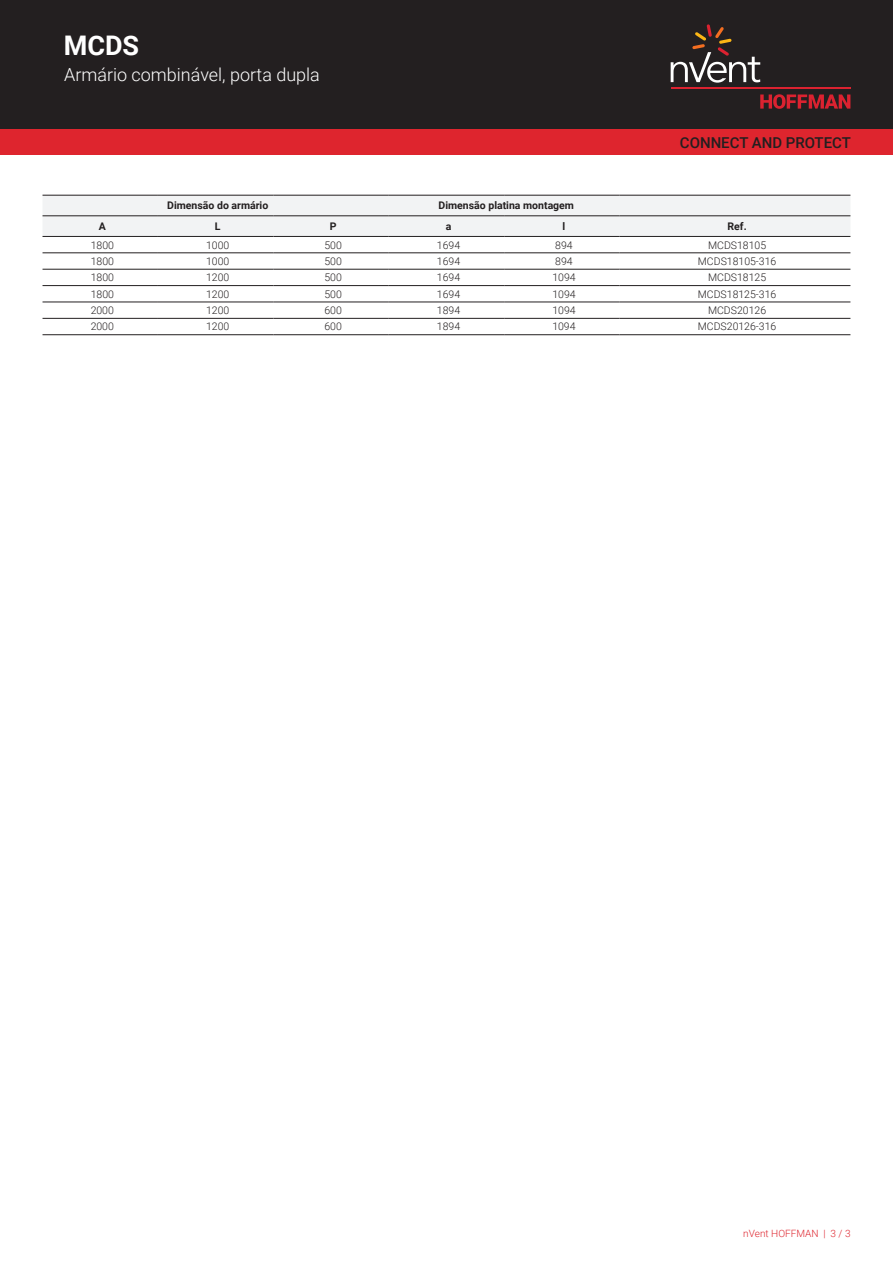
<style>
.page{position:relative;width:893px;height:1263px;background:#fff}
.page>*{position:absolute;margin:0;border:0;box-sizing:border-box;transform-origin:0 0}
.t1{font:700 27px "Roboto";color:#fff}
.t2{font:300 18px "Roboto";color:#fff}
.t3{font:500 15px "Roboto";color:#231f20}
.t4{font:300 10.5px "Roboto";color:#231f20}
.t5{font:700 10.5px "Roboto";color:#231f20}
.t6{font:300 10.05px "Roboto";color:#de252e}
</style>
<div class="page">
<div style="left:0;top:0;width:893px;height:129px;background:#231f20"></div>
<svg style="left:760px;top:94px;width:90px;height:15px"></svg>
<hr style="left:671px;top:88px;width:179px;height:1px;background:#db2230">
<svg style="left:671px;top:24px;width:89px;height:59px"></svg>
<div style="left:0;top:129px;width:893px;height:26px;background:#de252e"></div>
<div style="left:43px;top:196px;width:807px;height:40px;background:#f2f3f4"></div>
<hr style="left:43px;top:195px;width:115px;height:1px;background:#231f20">
<hr style="left:158px;top:195px;width:115px;height:1px;background:#231f20">
<hr style="left:273px;top:195px;width:116px;height:1px;background:#231f20">
<hr style="left:389px;top:195px;width:115px;height:1px;background:#231f20">
<hr style="left:504px;top:195px;width:116px;height:1px;background:#231f20">
<hr style="left:620px;top:195px;width:230px;height:1px;background:#231f20">
<hr style="left:43px;top:253px;width:115px;height:1px;background:#231f20">
<hr style="left:158px;top:253px;width:115px;height:1px;background:#231f20">
<hr style="left:273px;top:253px;width:116px;height:1px;background:#231f20">
<hr style="left:389px;top:253px;width:115px;height:1px;background:#231f20">
<hr style="left:504px;top:253px;width:116px;height:1px;background:#231f20">
<hr style="left:620px;top:253px;width:230px;height:1px;background:#231f20">
<hr style="left:43px;top:269px;width:115px;height:1px;background:#231f20">
<hr style="left:158px;top:269px;width:115px;height:1px;background:#231f20">
<hr style="left:273px;top:269px;width:116px;height:1px;background:#231f20">
<hr style="left:389px;top:269px;width:115px;height:1px;background:#231f20">
<hr style="left:504px;top:269px;width:116px;height:1px;background:#231f20">
<hr style="left:620px;top:269px;width:230px;height:1px;background:#231f20">
<hr style="left:43px;top:285px;width:115px;height:1px;background:#231f20">
<hr style="left:158px;top:285px;width:115px;height:1px;background:#231f20">
<hr style="left:273px;top:285px;width:116px;height:1px;background:#231f20">
<hr style="left:389px;top:285px;width:115px;height:1px;background:#231f20">
<hr style="left:504px;top:285px;width:116px;height:1px;background:#231f20">
<hr style="left:620px;top:285px;width:230px;height:1px;background:#231f20">
<hr style="left:43px;top:302px;width:115px;height:1px;background:#231f20">
<hr style="left:158px;top:302px;width:115px;height:1px;background:#231f20">
<hr style="left:273px;top:302px;width:116px;height:1px;background:#231f20">
<hr style="left:389px;top:302px;width:115px;height:1px;background:#231f20">
<hr style="left:504px;top:302px;width:116px;height:1px;background:#231f20">
<hr style="left:620px;top:302px;width:230px;height:1px;background:#231f20">
<hr style="left:43px;top:318px;width:115px;height:1px;background:#231f20">
<hr style="left:158px;top:318px;width:115px;height:1px;background:#231f20">
<hr style="left:273px;top:318px;width:116px;height:1px;background:#231f20">
<hr style="left:389px;top:318px;width:115px;height:1px;background:#231f20">
<hr style="left:504px;top:318px;width:116px;height:1px;background:#231f20">
<hr style="left:620px;top:318px;width:230px;height:1px;background:#231f20">
<hr style="left:43px;top:334px;width:115px;height:1px;background:#231f20">
<hr style="left:158px;top:334px;width:115px;height:1px;background:#231f20">
<hr style="left:273px;top:334px;width:116px;height:1px;background:#231f20">
<hr style="left:389px;top:334px;width:115px;height:1px;background:#231f20">
<hr style="left:504px;top:334px;width:116px;height:1px;background:#231f20">
<hr style="left:620px;top:334px;width:230px;height:1px;background:#231f20">
<hr style="left:43px;top:216px;width:115px;height:1px;background:#231f20">
<hr style="left:158px;top:216px;width:115px;height:1px;background:#231f20">
<hr style="left:273px;top:216px;width:116px;height:1px;background:#231f20">
<hr style="left:389px;top:216px;width:115px;height:1px;background:#231f20">
<hr style="left:504px;top:216px;width:116px;height:1px;background:#231f20">
<hr style="left:620px;top:216px;width:230px;height:1px;background:#231f20">
<hr style="left:43px;top:236px;width:115px;height:1px;background:#231f20">
<hr style="left:158px;top:236px;width:115px;height:1px;background:#231f20">
<hr style="left:273px;top:236px;width:116px;height:1px;background:#231f20">
<hr style="left:389px;top:236px;width:115px;height:1px;background:#231f20">
<hr style="left:504px;top:236px;width:116px;height:1px;background:#231f20">
<hr style="left:620px;top:236px;width:230px;height:1px;background:#231f20">
<h1 class="t1" style="left:64px;top:27px;width:77px">MCDS</h1>
<h2 class="t2" style="left:64px;top:62px;width:257px">Armário combinável, porta dupla</h2>
<p class="t5" style="left:167px;top:198px;width:103px">Dimensão do armário</p>
<p class="t5" style="left:439px;top:198px;width:137px">Dimensão platina montagem</p>
<h3 class="t3" style="left:680px;top:132px;width:173px">CONNECT AND PROTECT</h3>
<p class="t5" style="left:99px;top:219px;width:9px">A</p>
<p class="t5" style="left:215px;top:219px;width:7px">L</p>
<p class="t5" style="left:330px;top:219px;width:8px">P</p>
<p class="t5" style="left:446px;top:219px;width:7px">a</p>
<p class="t5" style="left:563px;top:219px;width:4px">l</p>
<p class="t5" style="left:728px;top:219px;width:21px">Ref.</p>
<p class="t4" style="left:91px;top:237px;width:25px">1800</p>
<p class="t4" style="left:206px;top:237px;width:25px">1000</p>
<p class="t4" style="left:324px;top:237px;width:19px">500</p>
<p class="t4" style="left:437px;top:237px;width:25px">1694</p>
<p class="t4" style="left:555px;top:237px;width:19px">894</p>
<p class="t4" style="left:708px;top:237px;width:60px">MCDS18105</p>
<p class="t4" style="left:91px;top:254px;width:25px">1800</p>
<p class="t4" style="left:206px;top:254px;width:25px">1000</p>
<p class="t4" style="left:324px;top:254px;width:19px">500</p>
<p class="t4" style="left:437px;top:254px;width:25px">1694</p>
<p class="t4" style="left:555px;top:254px;width:19px">894</p>
<p class="t4" style="left:698px;top:254px;width:80px">MCDS18105-316</p>
<p class="t4" style="left:91px;top:270px;width:25px">1800</p>
<p class="t4" style="left:206px;top:270px;width:25px">1200</p>
<p class="t4" style="left:324px;top:270px;width:19px">500</p>
<p class="t4" style="left:437px;top:270px;width:25px">1694</p>
<p class="t4" style="left:552px;top:270px;width:25px">1094</p>
<p class="t4" style="left:708px;top:270px;width:60px">MCDS18125</p>
<p class="t4" style="left:91px;top:287px;width:25px">1800</p>
<p class="t4" style="left:206px;top:287px;width:25px">1200</p>
<p class="t4" style="left:324px;top:287px;width:19px">500</p>
<p class="t4" style="left:437px;top:287px;width:25px">1694</p>
<p class="t4" style="left:552px;top:287px;width:25px">1094</p>
<p class="t4" style="left:698px;top:287px;width:80px">MCDS18125-316</p>
<p class="t4" style="left:91px;top:303px;width:25px">2000</p>
<p class="t4" style="left:206px;top:303px;width:25px">1200</p>
<p class="t4" style="left:324px;top:303px;width:19px">600</p>
<p class="t4" style="left:437px;top:303px;width:25px">1894</p>
<p class="t4" style="left:552px;top:303px;width:25px">1094</p>
<p class="t4" style="left:708px;top:303px;width:60px">MCDS20126</p>
<p class="t4" style="left:91px;top:319px;width:25px">2000</p>
<p class="t4" style="left:206px;top:319px;width:25px">1200</p>
<p class="t4" style="left:324px;top:319px;width:19px">600</p>
<p class="t4" style="left:437px;top:319px;width:25px">1894</p>
<p class="t4" style="left:552px;top:319px;width:25px">1094</p>
<p class="t4" style="left:698px;top:319px;width:80px">MCDS20126-316</p>
<p class="t6" style="left:743px;top:1226px;width:109px">nVent HOFFMAN | 3 / 3</p>
</div>
